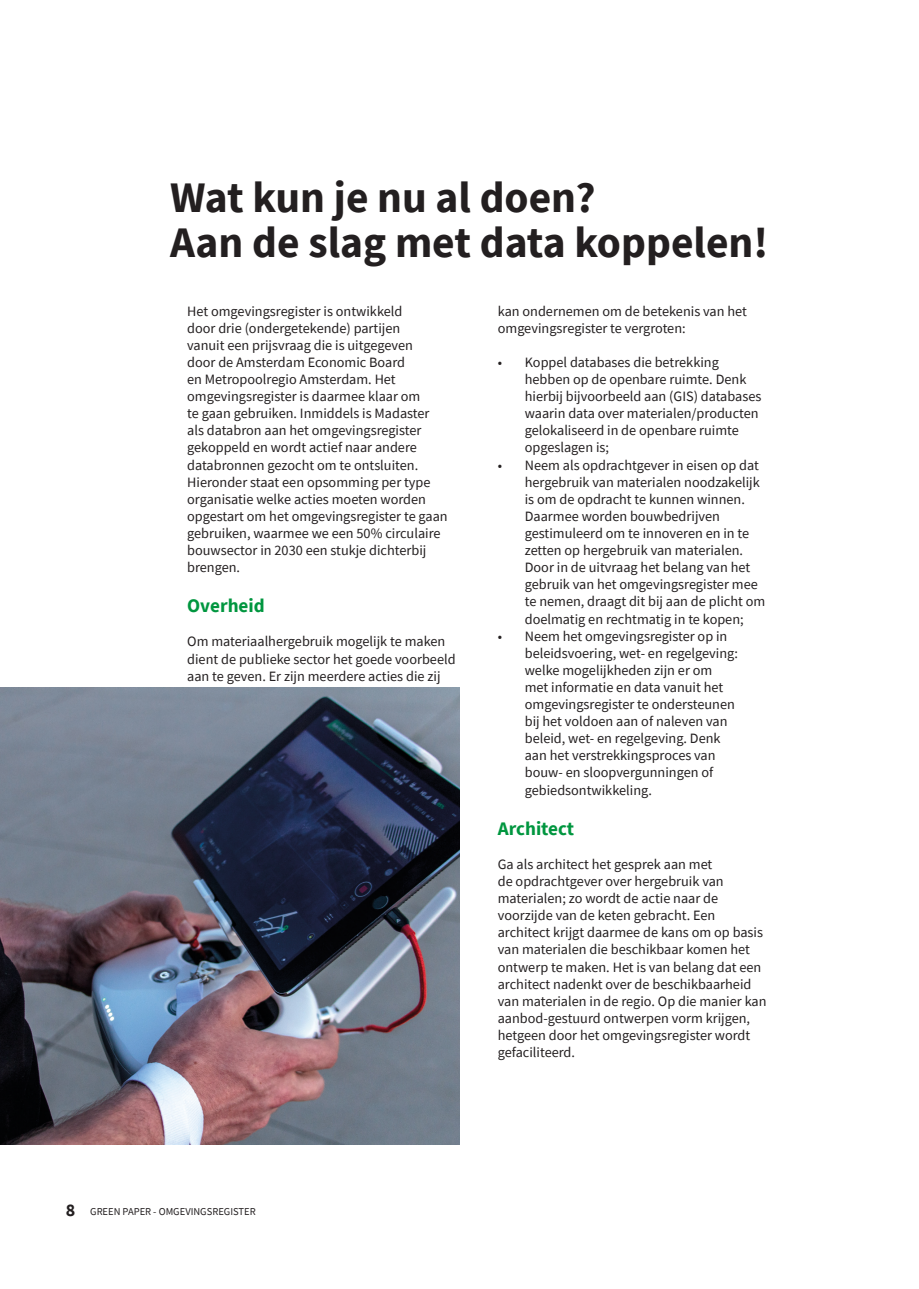
<style>
.page{position:relative;width:919px;height:1289px;background:#fff}
.page>*{position:absolute;margin:0;border:0;box-sizing:border-box;transform-origin:0 0}
.Koppen_groene_vlakke{font:700 43.5px "Source Sans Pro";color:#231f20}
.tussenkop_groen{font:700 19.2px "Source Sans Pro";color:#00963f}
.Body{font:14.25px/17.1px "Source Sans Pro";color:#231f20}
.t1{font:10.5px "Source Sans Pro";color:#231f20}
.s1{font-weight:700;font-size:18px}
</style>
<div class="page">
<img style="left:0;top:687px;width:459px;height:457px">
<p class="Koppen_groene_vlakke" style="left:170px;top:168px;width:427px">Wat kun je nu al doen?</p>
<p class="Koppen_groene_vlakke" style="left:170px;top:213px;width:599px">Aan de slag met data koppelen!</p>
<p class="Body" style="left:187px;top:302px;width:262px">Het omgevingsregister is ontwikkeld<br>door drie (ondergetekende) partijen<br>vanuit een prijsvraag die is uitgegeven<br>door de Amsterdam Economic Board<br>en Metropoolregio Amsterdam. Het omgevingsregister is daarmee klaar om<br>te gaan gebruiken. Inmiddels is Madaster als databron aan het omgevingsregister gekoppeld en wordt actief naar andere databronnen gezocht om te ontsluiten.<br>Hieronder staat een opsomming per type organisatie welke acties moeten worden opgestart om het omgevingsregister te gaan gebruiken, waarmee we een 50% circulaire bouwsector in 2030 een stukje dichterbij brengen.</p>
<p class="tussenkop_groen" style="left:187px;top:593px;width:79px">Overheid</p>
<p class="Body" style="left:187px;top:633px;width:270px">Om materiaalhergebruik mogelijk te maken dient de publieke sector het goede voorbeeld aan te geven. Er zijn meerdere acties die zij</p>
<p class="Body" style="left:497px;top:302px;width:250px">kan ondernemen om de betekenis van het omgevingsregister te vergroten:</p>
<p class="Body" style="left:524px;top:353px;width:238px;text-indent:-27px">• Koppel databases die betrekking hebben op de openbare ruimte. Denk hierbij bijvoorbeeld aan (GIS) databases waarin data over materialen/producten gelokaliseerd in de openbare ruimte opgeslagen is;</p>
<p class="Body" style="left:524px;top:456px;width:242px;text-indent:-27px">• Neem als opdrachtgever in eisen op dat hergebruik van materialen noodzakelijk is om de opdracht te kunnen winnen.<br>Daarmee worden bouwbedrijven gestimuleerd om te innoveren en in te zetten op hergebruik van materialen.<br>Door in de uitvraag het belang van het gebruik van het omgevingsregister mee te nemen, draagt dit bij aan de plicht om doelmatig en rechtmatig in te kopen;</p>
<p class="Body" style="left:524px;top:627px;width:215px;text-indent:-27px">• Neem het omgevingsregister op in beleidsvoering, wet- en regelgeving: welke mogelijkheden zijn er om met informatie en data vanuit het omgevingsregister te ondersteunen bij het voldoen aan of naleven van beleid, wet- en regelgeving. Denk aan het verstrekkingsproces van bouw- en sloopvergunningen of gebiedsontwikkeling.</p>
<p class="tussenkop_groen" style="left:497px;top:815px;width:78px">Architect</p>
<p class="Body" style="left:497px;top:855px;width:270px">Ga als architect het gesprek aan met<br>de opdrachtgever over hergebruik van materialen; zo wordt de actie naar de voorzijde van de keten gebracht. Een architect krijgt daarmee de kans om op basis van materialen die beschikbaar komen het ontwerp te maken. Het is van belang dat een architect nadenkt over de beschikbaarheid van materialen in de regio. Op die manier kan aanbod-gestuurd ontwerpen vorm krijgen, hetgeen door het omgevingsregister wordt gefaciliteerd.</p>
<p class="t1" style="left:66px;top:1205px;width:191px"><span class="s1">8</span> GREEN PAPER - OMGEVINGSREGISTER</p>
</div>
